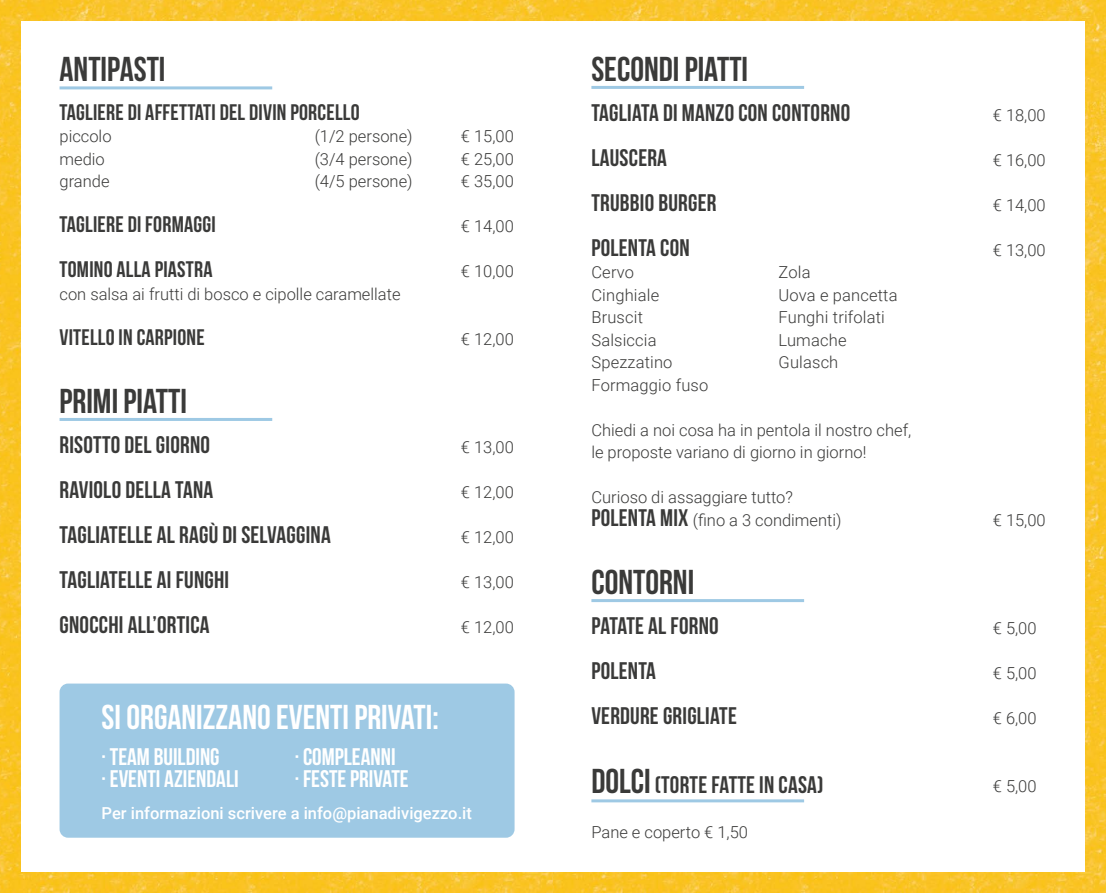
<style>
.page{position:relative;width:1106px;height:893px;background:#fff}
.page>*{position:absolute;margin:0;border:0;box-sizing:border-box;transform-origin:0 0}
.t1{font:34.5px "Bebas Neue";color:#3a3a39}
.t2{font:34.5px "Bebas Neue";color:#fff}
.t3{font:24px/45px "Bebas Neue";letter-spacing:.01em;color:#3a3a39}
.t4{font:24px/22.5px "Bebas Neue";color:#fff}
.t5{font:22.5px/45px "Bebas Neue";letter-spacing:.01em;color:#3a3a39}
.t6{font:300 16.5px/22.5px "Roboto";color:#3a3a39}
.t7{font:500 16.5px "Roboto";color:#fff}
.s1{font-family:"Bebas Neue";font-weight:400;font-size:24px}
.s2{font-size:34.5px}
</style>
<div class="page">
<img style="left:0;top:0;width:1106px;height:893px">
<div style="left:21px;top:21px;width:1063px;height:851px;background:#fff"></div>
<hr style="left:60px;top:86px;width:212px;height:3px;background:#9ec9e4">
<hr style="left:60px;top:418px;width:212px;height:3px;background:#9ec9e4">
<hr style="left:591px;top:599px;width:213px;height:3px;background:#9ec9e4">
<hr style="left:591px;top:799px;width:213px;height:3px;background:#9ec9e4">
<hr style="left:591px;top:86px;width:213px;height:3px;background:#9ec9e4">
<div style="left:60px;top:684px;width:454px;height:154px;background:#9ec9e4;border-radius:9px"></div>
<h1 class="t1" style="left:60px;top:50px;width:107px">ANTIPASTI</h1>
<h1 class="t1" style="left:591px;top:50px;width:158px">SECONDI PIATTI</h1>
<h3 class="t5" style="left:60px;top:89px;width:301px">TAGLIERE DI AFFETTATI DEL DIVIN PORCELLO</h3>
<p class="t6" style="left:60px;top:125px;width:54px">piccolo</p>
<p class="t6" style="left:315px;top:125px;width:99px">(1/2 persone)</p>
<p class="t6" style="left:60px;top:147px;width:47px">medio</p>
<p class="t6" style="left:315px;top:147px;width:99px">(3/4 persone)</p>
<p class="t6" style="left:60px;top:170px;width:51px">grande</p>
<p class="t6" style="left:315px;top:170px;width:99px">(4/5 persone)</p>
<h3 class="t5" style="left:60px;top:202px;width:158px">TAGLIERE DI FORMAGGI<br>TOMINO ALLA PIASTRA</h3>
<p class="t6" style="left:60px;top:282px;width:342px">con salsa ai frutti di bosco e cipolle caramellate</p>
<h3 class="t5" style="left:60px;top:314px;width:147px">VITELLO IN CARPIONE</h3>
<h2 class="t3" style="left:591px;top:90px;width:260px">TAGLIATA DI MANZO CON CONTORNO<br>LAUSCERA<br>TRUBBIO BURGER<br>POLENTA CON</h2>
<p class="t6" style="left:591px;top:261px;width:118px">Cervo<br>Cinghiale<br>Bruscit<br>Salsiccia<br>Spezzatino<br>Formaggio fuso</p>
<p class="t6" style="left:591px;top:418px;width:321px">Chiedi a noi cosa ha in pentola il nostro chef, le proposte variano di giorno in giorno!</p>
<p class="t6" style="left:591px;top:486px;width:252px">Curioso di assaggiare tutto?<br><span class="s1">POLENTA MIX</span> (fino a 3 condimenti)</p>
<p class="t6" style="left:992px;top:103px;width:54px">€ 18,00</p>
<p class="t6" style="left:992px;top:148px;width:54px">€ 16,00</p>
<p class="t6" style="left:992px;top:193px;width:54px">€ 14,00</p>
<p class="t6" style="left:992px;top:238px;width:54px">€ 13,00</p>
<p class="t6" style="left:461px;top:125px;width:54px;text-align:justify">€ 15,00 € 25,00 € 35,00</p>
<p class="t6" style="left:461px;top:215px;width:54px">€ 14,00</p>
<p class="t6" style="left:461px;top:260px;width:54px">€ 10,00</p>
<p class="t6" style="left:778px;top:261px;width:120px">Zola<br>Uova e pancetta<br>Funghi trifolati<br>Lumache<br>Gulasch</p>
<p class="t6" style="left:461px;top:327px;width:54px">€ 12,00</p>
<h1 class="t1" style="left:60px;top:382px;width:129px">PRIMI PIATTI</h1>
<h2 class="t3" style="left:60px;top:422px;width:273px">RISOTTO DEL GIORNO<br>RAVIOLO DELLA TANA<br>TAGLIATELLE AL RAGÙ DI SELVAGGINA<br>TAGLIATELLE AI FUNGHI<br>GNOCCHI ALL’ORTICA</h2>
<p class="t6" style="left:461px;top:435px;width:54px">€ 13,00</p>
<p class="t6" style="left:461px;top:480px;width:54px">€ 12,00</p>
<p class="t6" style="left:461px;top:525px;width:54px">€ 12,00</p>
<p class="t6" style="left:461px;top:570px;width:54px">€ 13,00</p>
<p class="t6" style="left:461px;top:615px;width:54px">€ 12,00</p>
<p class="t6" style="left:992px;top:616px;width:45px">€ 5,00</p>
<p class="t6" style="left:992px;top:661px;width:45px">€ 5,00</p>
<p class="t6" style="left:992px;top:706px;width:45px">€ 6,00</p>
<p class="t6" style="left:992px;top:508px;width:54px">€ 15,00</p>
<h1 class="t1" style="left:591px;top:563px;width:104px">CONTORNI</h1>
<h2 class="t3" style="left:591px;top:603px;width:147px">PATATE AL FORNO<br>POLENTA<br>VERDURE GRIGLIATE</h2>
<h1 class="t2" style="left:102px;top:698px;width:338px">SI ORGANIZZANO EVENTI PRIVATI:</h1>
<h2 class="t4" style="left:102px;top:745px;width:139px">· TEAM BUILDING<br>· EVENTI AZIENDALI</h2>
<h2 class="t4" style="left:295px;top:745px;width:115px">· COMPLEANNI<br>· FESTE PRIVATE</h2>
<p class="t7" style="left:102px;top:801px;width:372px">Per informazioni scrivere a info@pianadivigezzo.it</p>
<h2 class="t3" style="left:591px;top:761px;width:233px"><span class="s2">DOLCI</span> (TORTE FATTE IN CASA)</h2>
<p class="t6" style="left:992px;top:775px;width:45px">€ 5,00</p>
<p class="t6" style="left:591px;top:820px;width:158px">Pane e coperto € 1,50</p>
</div>
